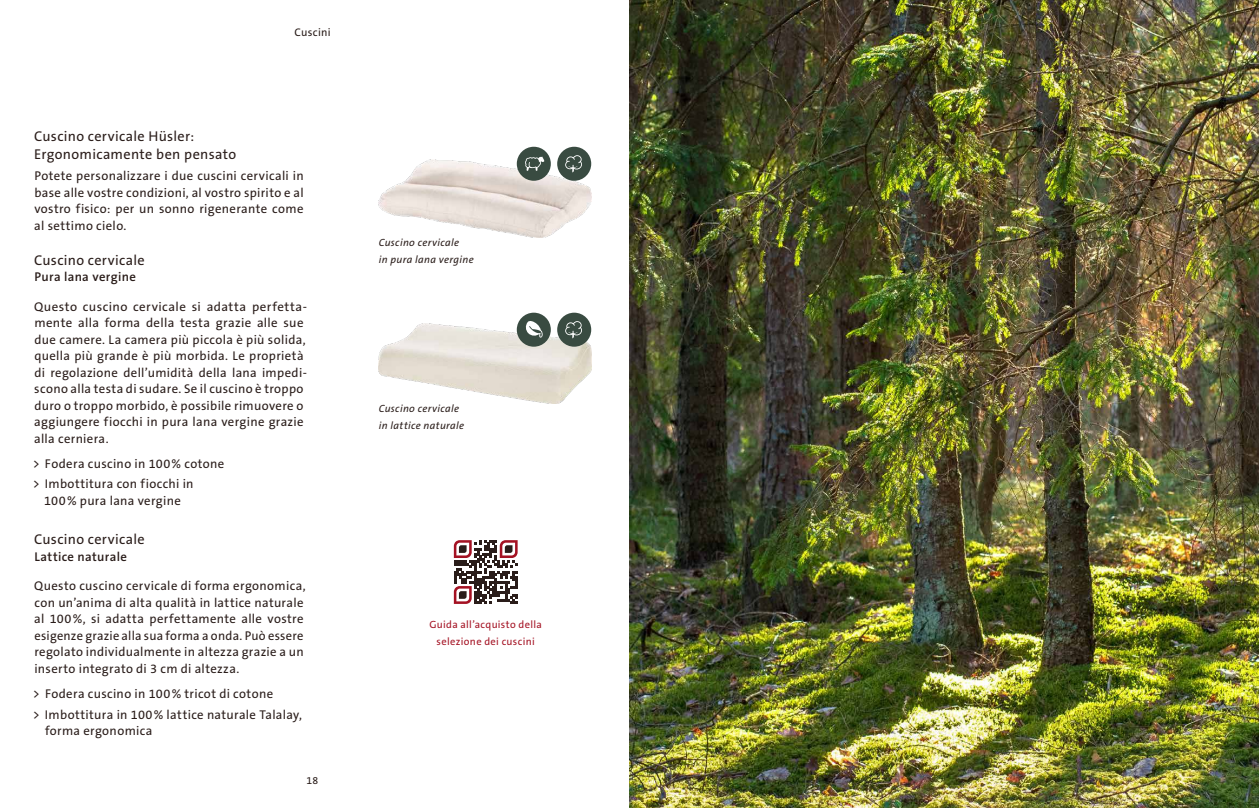
<style>
.page{position:relative;width:1259px;height:808px;background:#fff}
.page>*{position:absolute;margin:0;border:0;box-sizing:border-box;transform-origin:0 0}
.t1{font:14.25px/17.2px "The Sans B W5 Plain";letter-spacing:.02em;color:#2a1d1a}
.t2{font:12.75px/16.5px "The Sans B W5 Plain";letter-spacing:.025em;color:#2a1d1a}
.t3{font:600 12.75px "The Sans B W6";letter-spacing:.025em;color:#2a1d1a}
.t4{font:11.1px "The Sans B W5 Plain";letter-spacing:.025em;color:#2a1d1a}
.t5{font:italic 10.5px/16.6px "The Sans B W5 Plain";letter-spacing:.035em;color:#2a1d1a}
.t6{font:10.5px/16.5px "The Sans B W5 Plain";letter-spacing:.03em;color:#a41223;text-align:center}
.t7{font:10.5px "The Sans B W5 Plain";color:#2a1d1a}
</style>
<div class="page">
<img style="left:629px;top:0;width:630px;height:808px">
<img style="left:378px;top:323px;width:213px;height:81px">
<img style="left:378px;top:159px;width:213px;height:79px">
<div style="left:557px;top:147px;width:34px;height:34px;background:#394b41;border-radius:50%"></div>
<svg style="left:565px;top:155px;width:17px;height:18px"></svg>
<div style="left:557px;top:313px;width:34px;height:34px;background:#394b41;border-radius:50%"></div>
<svg style="left:565px;top:321px;width:17px;height:17px"></svg>
<div style="left:517px;top:147px;width:34px;height:34px;background:#394b41;border-radius:50%"></div>
<svg style="left:525px;top:157px;width:19px;height:14px"></svg>
<div style="left:517px;top:313px;width:34px;height:34px;background:#394b41;border-radius:50%"></div>
<svg style="left:525px;top:321px;width:17px;height:17px"></svg>
<svg style="left:454px;top:540px;width:63px;height:64px"></svg>
<p class="t4" style="left:294px;top:25px;width:38px">Cuscini</p>
<p class="t1" style="left:34px;top:128px;width:204px">Cuscino cervicale Hüsler:<br>Ergonomicamente ben pensato</p>
<p class="t2" style="left:34px;top:167px;width:271px;text-align:justify">Potete personalizzare i due cuscini cervicali in base alle vostre condizioni, al vostro spirito e al vostro fisico: per un sonno rigenerante come al settimo cielo.</p>
<p class="t1" style="left:34px;top:252px;width:112px">Cuscino cervicale</p>
<p class="t3" style="left:34px;top:269px;width:103px">Pura lana vergine</p>
<p class="t2" style="left:34px;top:298px;width:274px">Questo cuscino cervicale si adatta perfetta&shy;mente alla forma della testa grazie alle sue due camere. La camera più piccola è più solida, quella più grande è più morbida. Le proprietà di regolazione dell’umidità della lana impedi&shy;scono alla testa di sudare. Se il cuscino è troppo duro o troppo morbido, è possibile rimuovere o aggiungere fiocchi in pura lana vergine grazie alla cerniera.</p>
<p class="t2" style="left:33px;top:453px;width:193px;line-height:20.7px">&gt; Fodera cuscino in 100% cotone &gt; Imbottitura con fiocchi in</p>
<p class="t2" style="left:44px;top:492px;width:138px">100% pura lana vergine</p>
<p class="t1" style="left:34px;top:531px;width:112px">Cuscino cervicale</p>
<p class="t3" style="left:34px;top:548px;width:94px">Lattice naturale</p>
<p class="t2" style="left:34px;top:578px;width:273px">Questo cuscino cervicale di forma ergonomica, con un’anima di alta qualità in lattice naturale al 100%, si adatta perfettamente alle vostre esigenze grazie alla sua forma a onda. Può essere regolato individualmente in altezza grazie a un inserto integrato di 3 cm di altezza.</p>
<p class="t2" style="left:33px;top:683px;width:271px;line-height:20.7px">&gt; Fodera cuscino in 100% tricot di cotone<br>&gt; Imbottitura in 100% lattice naturale Talalay,</p>
<p class="t2" style="left:45px;top:722px;width:109px">forma ergonomica</p>
<p class="t7" style="left:306px;top:774px;width:13px">18</p>
<p class="t5" style="left:379px;top:235px;width:96px">Cuscino cervicale<br>in pura lana vergine</p>
<p class="t5" style="left:379px;top:401px;width:87px">Cuscino cervicale in lattice naturale</p>
<p class="t6" style="left:429px;top:616px;width:114px">Guida all’acquisto della selezione dei cuscini</p>
</div>
